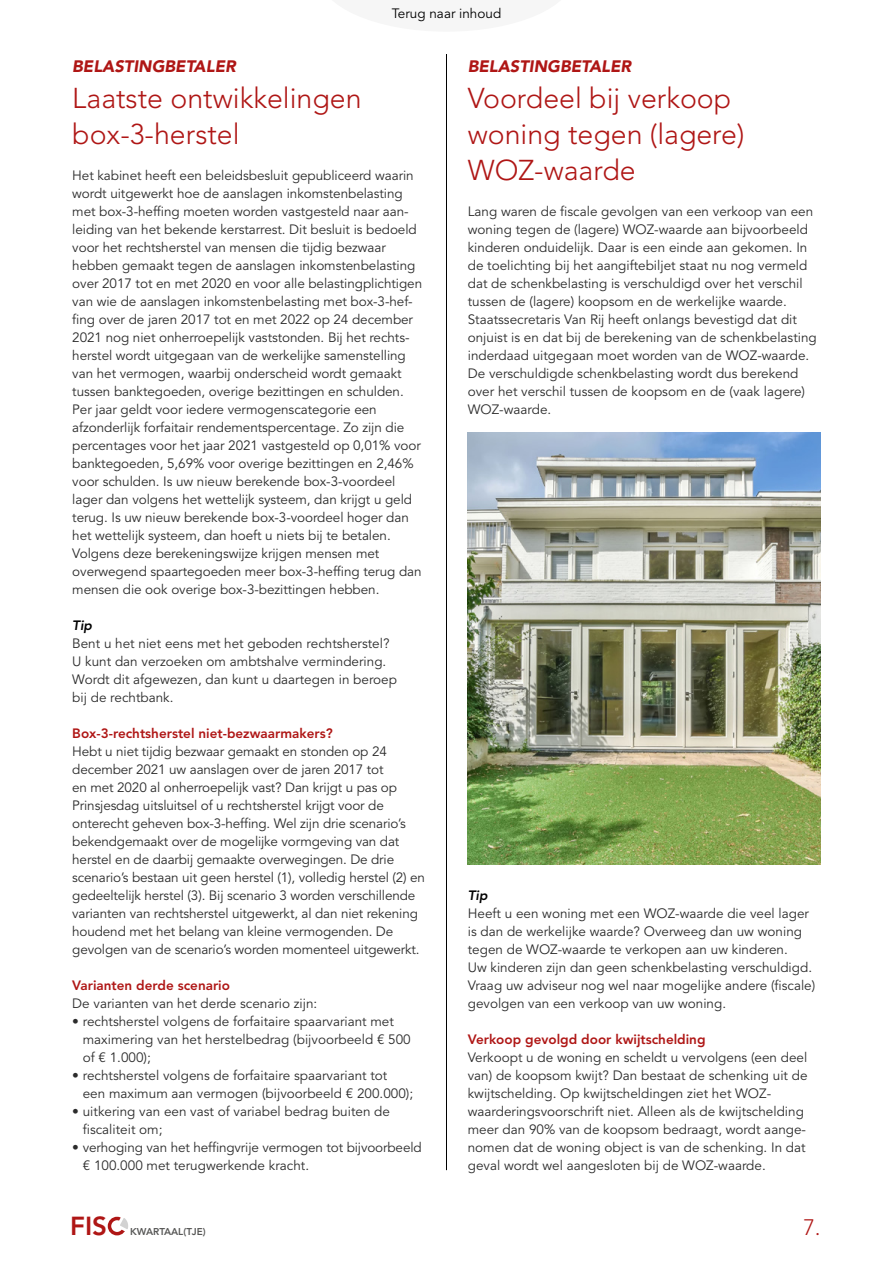
<style>
.page{position:relative;width:893px;height:1263px;background:#fff}
.page>*{position:absolute;margin:0;border:0;box-sizing:border-box;transform-origin:0 0}
.t1{font:300 28.5px/36px "Avenir LT";color:#af1615}
.t2{font:800 25.95px "Avenir LT";color:#af1615}
.t3{font:300 22.2px "Avenir LT";color:#af1615}
.t4{font:italic 900 16.5px "Avenir LT";color:#af1615}
.t5{font:13.5px/18px "Avenir LT";letter-spacing:-.005em;color:#2c2c2c}
.t6{font:800 13.5px "Avenir LT";color:#af1615}
.t7{font:13.5px "Avenir LT";color:#000}
.t8{font:italic 800 13.5px "Avenir LT";color:#000}
.t9{font:800 9.9px "Avenir LT";color:#575756}
</style>
<div class="page">
<div style="left:108px;top:1217px;width:18px;height:18px;border:3px solid #af1615;border-radius:50%"></div>
<svg style="left:114px;top:1216px;width:14px;height:19px"></svg>
<hr style="left:446px;top:54px;width:1px;height:1116px;background:#000">
<img style="left:468px;top:432px;width:353px;height:432px">
<p class="t7" style="left:392px;top:5px;width:111px">Terug naar inhoud</p>
<p class="t4" style="left:72px;top:56px;width:165px">BELASTINGBETALER</p>
<h1 class="t1" style="left:72px;top:80px;width:291px">Laatste ontwikkelingen box-3-herstel</h1>
<p class="t5" style="left:72px;top:167px;width:351px">Het kabinet heeft een beleidsbesluit gepubliceerd waarin wordt uitgewerkt hoe de aanslagen inkomstenbelasting met box-3-heffing moeten worden vastgesteld naar aan&shy;leiding van het bekende kerstarrest. Dit besluit is bedoeld voor het rechtsherstel van mensen die tijdig bezwaar hebben gemaakt tegen de aanslagen inkomstenbelasting over 2017 tot en met 2020 en voor alle belastingplichtigen van wie de aanslagen inkomstenbelasting met box-3-hef&shy;fing over de jaren 2017 tot en met 2022 op 24 december 2021 nog niet onherroepelijk vaststonden. Bij het rechts&shy;herstel wordt uitgegaan van de werkelijke samenstelling van het vermogen, waarbij onderscheid wordt gemaakt tussen banktegoeden, overige bezittingen en schulden.<br>Per jaar geldt voor iedere vermogenscategorie een afzonderlijk forfaitair rendementspercentage. Zo zijn die percentages voor het jaar 2021 vastgesteld op 0,01% voor banktegoeden, 5,69% voor overige bezittingen en 2,46% voor schulden. Is uw nieuw berekende box-3-voordeel lager dan volgens het wettelijk systeem, dan krijgt u geld terug. Is uw nieuw berekende box-3-voordeel hoger dan het wettelijk systeem, dan hoeft u niets bij te betalen.<br>Volgens deze berekeningswijze krijgen mensen met overwegend spaartegoeden meer box-3-heffing terug dan mensen die ook overige box-3-bezittingen hebben.</p>
<p class="t8" style="left:72px;top:617px;width:21px">Tip</p>
<p class="t5" style="left:72px;top:635px;width:326px">Bent u het niet eens met het geboden rechtsherstel?<br>U kunt dan verzoeken om ambtshalve vermindering.<br>Wordt dit afgewezen, dan kunt u daartegen in beroep bij de rechtbank.</p>
<p class="t6" style="left:72px;top:725px;width:262px">Box-3-rechtsherstel niet-bezwaarmakers?</p>
<p class="t5" style="left:72px;top:743px;width:354px">Hebt u niet tijdig bezwaar gemaakt en stonden op 24 december 2021 uw aanslagen over de jaren 2017 tot<br>en met 2020 al onherroepelijk vast? Dan krijgt u pas op Prinsjesdag uitsluitsel of u rechtsherstel krijgt voor de onterecht geheven box-3-heffing. Wel zijn drie scenario’s bekendgemaakt over de mogelijke vormgeving van dat herstel en de daarbij gemaakte overwegingen. De drie scenario’s bestaan uit geen herstel (1), volledig herstel (2) en gedeeltelijk herstel (3). Bij scenario 3 worden verschillende varianten van rechtsherstel uitgewerkt, al dan niet rekening houdend met het belang van kleine vermogenden. De gevolgen van de scenario’s worden momenteel uitgewerkt.</p>
<p class="t6" style="left:72px;top:977px;width:159px">Varianten derde scenario</p>
<p class="t5" style="left:72px;top:995px;width:247px">De varianten van het derde scenario zijn:</p>
<p class="t5" style="left:83px;top:1013px;width:329px;text-indent:-11px">• rechtsherstel volgens de forfaitaire spaarvariant met maximering van het herstelbedrag (bijvoorbeeld € 500 of € 1.000);</p>
<p class="t5" style="left:83px;top:1067px;width:332px;text-indent:-11px">• rechtsherstel volgens de forfaitaire spaarvariant tot een maximum aan vermogen (bijvoorbeeld € 200.000);</p>
<p class="t5" style="left:83px;top:1103px;width:309px;text-indent:-11px">• uitkering van een vast of variabel bedrag buiten de fiscaliteit om;</p>
<p class="t5" style="left:83px;top:1139px;width:340px;text-indent:-11px">• verhoging van het heffingvrije vermogen tot bijvoorbeeld € 100.000 met terugwerkende kracht.</p>
<p class="t4" style="left:468px;top:56px;width:165px">BELASTINGBETALER</p>
<h1 class="t1" style="left:468px;top:80px;width:278px">Voordeel bij verkoop woning tegen (lagere)<br>WOZ-waarde</h1>
<p class="t5" style="left:468px;top:203px;width:351px">Lang waren de fiscale gevolgen van een verkoop van een woning tegen de (lagere) WOZ-waarde aan bijvoorbeeld kinderen onduidelijk. Daar is een einde aan gekomen. In de toelichting bij het aangiftebiljet staat nu nog vermeld dat de schenkbelasting is verschuldigd over het verschil tussen de (lagere) koopsom en de werkelijke waarde.<br>Staatssecretaris Van Rij heeft onlangs bevestigd dat dit onjuist is en dat bij de berekening van de schenkbelasting inderdaad uitgegaan moet worden van de WOZ-waarde.<br>De verschuldigde schenkbelasting wordt dus berekend over het verschil tussen de koopsom en de (vaak lagere)<br>WOZ-waarde.</p>
<p class="t8" style="left:468px;top:887px;width:21px">Tip</p>
<p class="t5" style="left:468px;top:905px;width:349px">Heeft u een woning met een WOZ-waarde die veel lager is dan de werkelijke waarde? Overweeg dan uw woning tegen de WOZ-waarde te verkopen aan uw kinderen.<br>Uw kinderen zijn dan geen schenkbelasting verschuldigd.<br>Vraag uw adviseur nog wel naar mogelijke andere (fiscale) gevolgen van een verkoop van uw woning.</p>
<p class="t6" style="left:468px;top:1031px;width:239px">Verkoop gevolgd door kwijtschelding</p>
<p class="t5" style="left:468px;top:1049px;width:341px">Verkoopt u de woning en scheldt u vervolgens (een deel van) de koopsom kwijt? Dan bestaat de schenking uit de kwijtschelding. Op kwijtscheldingen ziet het WOZ&shy;waarderingsvoorschrift niet. Alleen als de kwijtschelding meer dan 90% van de koopsom bedraagt, wordt aange&shy;nomen dat de woning object is van de schenking. In dat geval wordt wel aangesloten bij de WOZ-waarde.</p>
<h2 class="t2" style="left:70px;top:1210px;width:38px">FIS</h2>
<p class="t9" style="left:130px;top:1226px;width:77px">KWARTAAL(TJE)</p>
<h3 class="t3" style="left:803px;top:1214px;width:19px">7.</h3>
</div>
